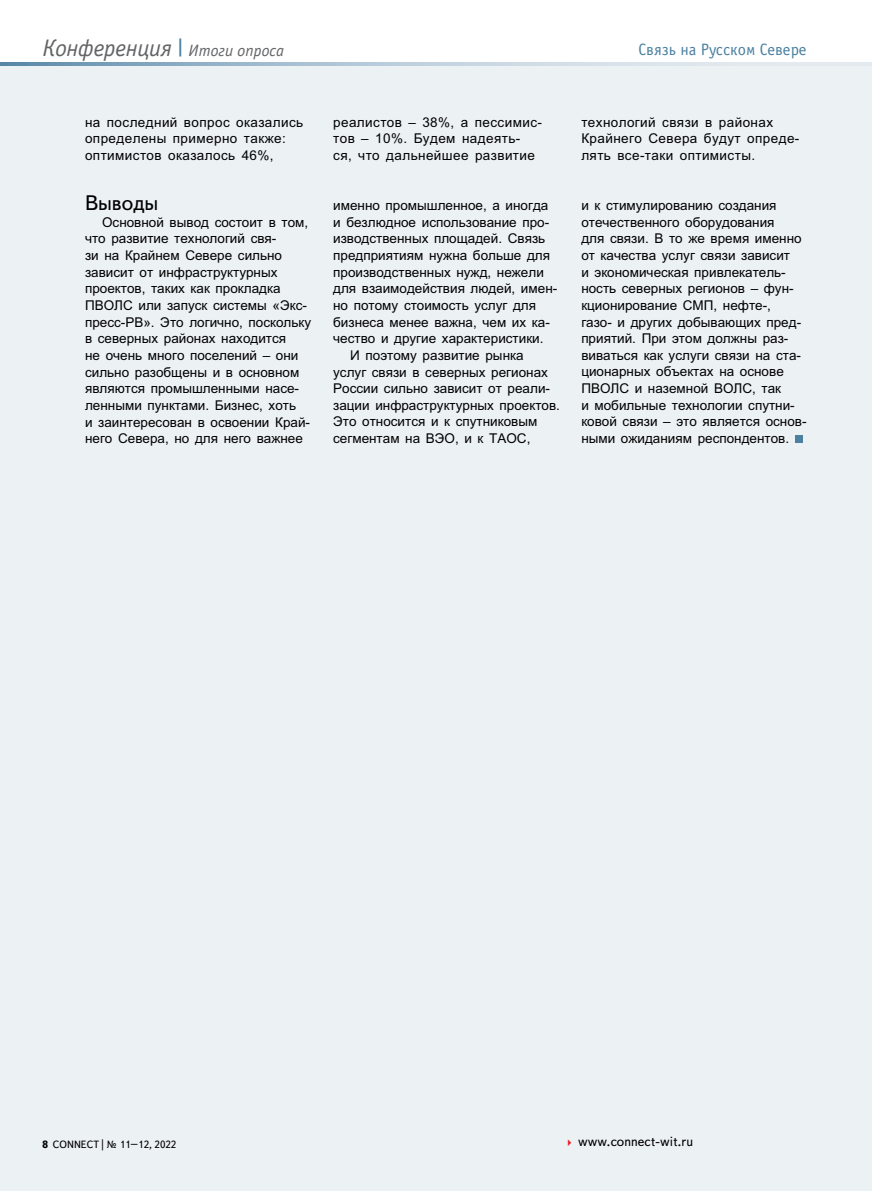
<style>
.page{position:relative;width:872px;height:1191px;background:#fff}
.page>*{position:absolute;margin:0;border:0;box-sizing:border-box;transform-origin:0 0}
.t1{font:italic 24px "Officina Sans Book C";letter-spacing:-.015em;color:#636466}
.t2{font:21px "Text Book C";letter-spacing:-.005em;color:#000}
.t3{font:16.5px "Officina Sans C";color:#4b80a0}
.t4{font:13.5px/16.6px "Arialz";color:#000}
.t5{font:13.5px/16.6px "Arialz";letter-spacing:.03em;color:#000}
.t6{font:13.5px "Text Book C";color:#000}
.t7{font:10.5px "Text Book C";color:#000}
.s1{font-size:16.5px}
.s2{font-weight:700}
.s3{color:#ed1d24}
</style>
<div class="page">
<div style="left:0;top:63px;width:872px;height:1128px;background:#ecf1f4"></div>
<svg style="left:0;top:63px;width:736px;height:2px"></svg>
<div style="left:795px;top:435px;width:7px;height:8px;background:#4b80a0"></div>
<h1 class="t1" style="left:43px;top:35px;width:243px">Конференция <sup>|</sup> <span class="s1">Итоги опроса</span></h1>
<p class="t3" style="left:638px;top:41px;width:170px">Связь на Русском Севере</p>
<p class="t5" style="left:85px;top:114px;width:220px">на последний вопрос оказались определены примерно также: оптимистов оказалось 46%,</p>
<p class="t5" style="left:333px;top:114px;width:209px">реалистов – 38%, а пессимис&shy;тов – 10%. Будем надеять&shy;ся, что дальнейшее развитие</p>
<p class="t5" style="left:581px;top:114px;width:219px">технологий связи в районах<br>Крайнего Севера будут опреде&shy;лять все-таки оптимисты.</p>
<h2 class="t2" style="left:85px;top:191px;width:75px">Выводы</h2>
<p class="t4" style="left:85px;top:214px;width:228px;text-indent:17px">Основной вывод состоит в том, что развитие технологий свя-<br>зи на Крайнем Севере сильно зависит от инфраструктурных проектов, таких как прокладка<br>ПВОЛС или запуск системы «Экс&shy;пресс-РВ». Это логично, поскольку в северных районах находится<br>не очень много поселений – они сильно разобщены и в основном являются промышленными насе&shy;ленными пунктами. Бизнес, хоть<br>и заинтересован в освоении Край&shy;него Севера, но для него важнее</p>
<p class="t4" style="left:581px;top:197px;width:227px">и к стимулированию создания отечественного оборудования<br>для связи. В то же время именно от качества услуг связи зависит<br>и экономическая привлекатель&shy;ность северных регионов – фун&shy;кционирование СМП, нефте-,<br>газо- и других добывающих пред&shy;приятий. При этом должны раз&shy;виваться как услуги связи на ста&shy;ционарных объектах на основе<br>ПВОЛС и наземной ВОЛС, так<br>и мобильные технологии спутни&shy;ковой связи – это является основ&shy;ными ожиданиям респондентов.</p>
<p class="t4" style="left:333px;top:197px;width:217px">именно промышленное, а иногда</p>
<p class="t4" style="left:333px;top:214px;width:217px">и безлюдное использование про-</p>
<p class="t4" style="left:333px;top:230px;width:213px">изводственных площадей. Связь</p>
<p class="t4" style="left:333px;top:247px;width:218px">предприятиям нужна больше для</p>
<p class="t4" style="left:333px;top:264px;width:212px">производственных нужд, нежели</p>
<p class="t4" style="left:333px;top:280px;width:225px">для взаимодействия людей, имен-</p>
<p class="t4" style="left:333px;top:297px;width:204px">но потому стоимость услуг для</p>
<p class="t4" style="left:333px;top:314px;width:218px">бизнеса менее важна, чем их ка-</p>
<p class="t4" style="left:333px;top:330px;width:212px">чество и другие характеристики.</p>
<p class="t4" style="left:350px;top:347px;width:175px">И поэтому развитие рынка</p>
<p class="t4" style="left:333px;top:363px;width:216px">услуг связи в северных регионах</p>
<p class="t4" style="left:333px;top:380px;width:218px">России сильно зависит от реали-</p>
<p class="t4" style="left:333px;top:397px;width:228px">зации инфраструктурных проектов.</p>
<p class="t4" style="left:333px;top:413px;width:206px">Это относится и к спутниковым</p>
<p class="t4" style="left:333px;top:430px;width:199px">сегментам на ВЭО, и к ТАОС,</p>
<p class="t7" style="left:43px;top:1138px;width:135px"><span class="s2">8</span> CONNECT | № 11–12, 2022</p>
<p class="t6" style="left:564px;top:1133px;width:130px"><span class="s3">✔</span> www.connect-wit.ru</p>
</div>
